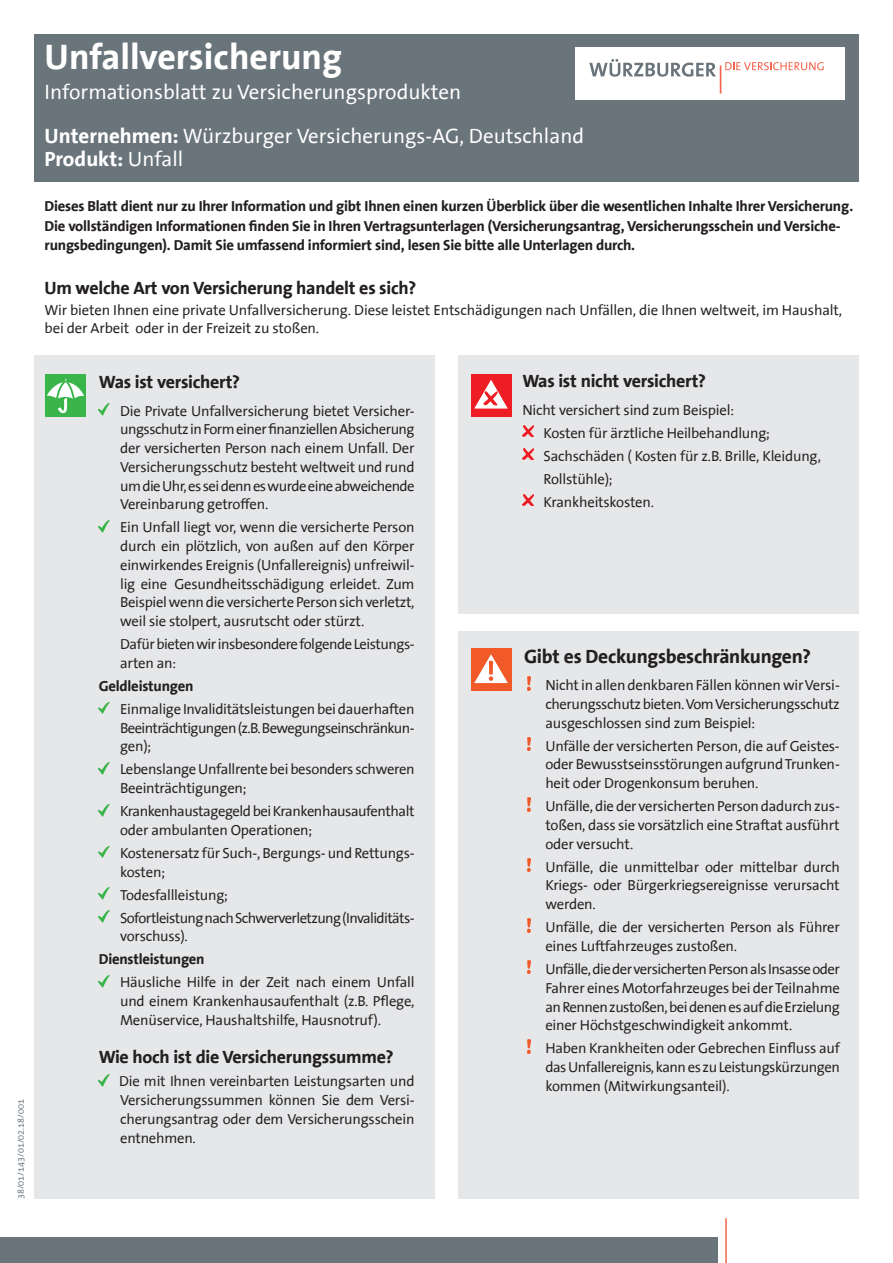
<style>
.page{position:relative;width:893px;height:1263px;background:#fff}
.page>*{position:absolute;margin:0;border:0;box-sizing:border-box;transform-origin:0 0}
.t1{font:700 36px "The Sans Office Unicode";color:#fff}
.t2{font:21px/43.7px "The Sans Office Unicode";color:#fff}
.t3{font:700 21px "The Sans Office Unicode";color:#fff}
.t4{font:700 19.5px "The Sans Office Unicode";letter-spacing:-.015em;color:#231f20}
.t5{font:700 18px "The Sans Office Unicode";letter-spacing:-.015em;color:#231f20}
.t6{font:14.7px/18.8px "The Sans Office Unicode";letter-spacing:-.015em;color:#231f20;text-align:justify}
.t7{font:700 14.7px/19.5px "The Sans Office Unicode";letter-spacing:-.015em;color:#231f20}
.t8{font:14.7px/23px "The Sans Office Unicode";letter-spacing:-.04em;color:#231f20}
.t9{font:9px "The Sans Office Unicode";color:#6a747b}
.s1{font-weight:700}
.s2{font-weight:400}
</style>
<div class="page">
<div style="left:34px;top:34px;width:825px;height:147px;background:#6a747b"></div>
<div style="left:575px;top:47px;width:270px;height:53px;background:#fff"></div>
<svg style="left:589px;top:59px;width:234px;height:34px"></svg>
<div style="left:0;top:1238px;width:717px;height:25px;background:#6a747b"></div>
<hr style="left:725px;top:1218px;width:2px;height:45px;background:#f2664f">
<div style="left:34px;top:355px;width:400px;height:844px;background:#e6e7e9"></div>
<div style="left:459px;top:355px;width:400px;height:258px;background:#e6e7e9"></div>
<div style="left:459px;top:631px;width:400px;height:568px;background:#e6e7e9"></div>
<div style="left:45px;top:374px;width:41px;height:43px;background:#3ab54a"></div>
<svg style="left:47px;top:378px;width:37px;height:35px"></svg>
<div style="left:471px;top:374px;width:40px;height:43px;background:#ee1d23"></div>
<svg style="left:474px;top:380px;width:34px;height:29px"></svg>
<div style="left:471px;top:648px;width:40px;height:43px;background:#f15929"></div>
<svg style="left:474px;top:654px;width:34px;height:29px"></svg>
<svg style="left:99px;top:404px;width:11px;height:12px"></svg>
<svg style="left:99px;top:520px;width:11px;height:12px"></svg>
<svg style="left:99px;top:702px;width:11px;height:12px"></svg>
<svg style="left:99px;top:762px;width:11px;height:12px"></svg>
<svg style="left:99px;top:804px;width:11px;height:12px"></svg>
<svg style="left:99px;top:846px;width:11px;height:12px"></svg>
<svg style="left:99px;top:888px;width:11px;height:12px"></svg>
<svg style="left:99px;top:911px;width:11px;height:12px"></svg>
<svg style="left:99px;top:975px;width:11px;height:12px"></svg>
<svg style="left:99px;top:1074px;width:11px;height:12px"></svg>
<svg style="left:522px;top:426px;width:11px;height:10px"></svg>
<svg style="left:522px;top:449px;width:11px;height:10px"></svg>
<svg style="left:522px;top:495px;width:11px;height:10px"></svg>
<svg style="left:527px;top:677px;width:4px;height:13px"></svg>
<img style="left:527px;top:737px;width:4px;height:14px">
<svg style="left:527px;top:798px;width:4px;height:13px"></svg>
<img style="left:527px;top:858px;width:4px;height:14px">
<svg style="left:527px;top:919px;width:4px;height:13px"></svg>
<svg style="left:527px;top:961px;width:4px;height:13px"></svg>
<svg style="left:527px;top:1040px;width:4px;height:13px"></svg>
<p class="t9" style="left:16px;top:1199px;width:102px;rotate:-90deg">38/01/143/01/02.18/001</p>
<h1 class="t1" style="left:45px;top:37px;width:299px">Unfallversicherung</h1>
<h2 class="t2" style="left:45px;top:71px;width:541px">Informationsblatt zu Versicherungsprodukten<br><span class="s1">Unternehmen:</span> Würzburger Versicherungs-AG, Deutschland</h2>
<h2 class="t3" style="left:45px;top:147px;width:140px">Produkt: <span class="s2">Unfall</span></h2>
<p class="t7" style="left:45px;top:196px;width:810px">Dieses Blatt dient nur zu Ihrer Information und gibt Ihnen einen kurzen Überblick über die wesentlichen Inhalte Ihrer Versicherung.<br>Die vollständigen Informationen finden Sie in Ihren Vertragsunterlagen (Versicherungsantrag, Versicherungsschein und Versiche&shy;rungsbedingungen). Damit Sie umfassend informiert sind, lesen Sie bitte alle Unterlagen durch.</p>
<p class="t5" style="left:45px;top:277px;width:373px">Um welche Art von Versicherung handelt es sich?</p>
<p class="t6" style="left:45px;top:302px;width:799px;line-height:17.7px">Wir bieten Ihnen eine private Unfallversicherung. Diese leistet Entschädigungen nach Unfällen, die Ihnen weltweit, im Haushalt, bei der Arbeit oder in der Freizeit zu stoßen.</p>
<p class="t5" style="left:99px;top:372px;width:143px">Was ist versichert?</p>
<p class="t6" style="left:120px;top:402px;width:296px">Die Private Unfallversicherung bietet Versicher&shy;ungsschutz in Form einer finanziellen Absicherung der versicherten Person nach einem Unfall. Der Versicherungsschutz besteht weltweit und rund um die Uhr, es sei denn es wurde eine abweichende Vereinbarung getroffen.</p>
<p class="t6" style="left:120px;top:518px;width:296px">Ein Unfall liegt vor, wenn die versicherte Person durch ein plötzlich, von außen auf den Körper einwirkendes Ereignis (Unfallereignis) unfreiwil&shy;lig eine Gesundheitsschädigung erleidet. Zum Beispiel wenn die versicherte Person sich verletzt, weil sie stolpert, ausrutscht oder stürzt.</p>
<p class="t6" style="left:120px;top:635px;width:296px">Dafür bieten wir insbesondere folgende Leistungs&shy;arten an:</p>
<p class="t7" style="left:99px;top:676px;width:96px">Geldleistungen</p>
<p class="t6" style="left:120px;top:700px;width:296px">Einmalige Invaliditätsleistungen bei dauerhaften Beeinträchtigungen (z.B. Bewegungseinschränkun&shy;gen);</p>
<p class="t6" style="left:120px;top:760px;width:296px">Lebenslange Unfallrente bei besonders schweren<br>Beeinträchtigungen;</p>
<p class="t6" style="left:120px;top:802px;width:296px">Krankenhaustagegeld bei Krankenhausaufenthalt oder ambulanten Operationen;</p>
<p class="t6" style="left:120px;top:844px;width:296px">Kostenersatz für Such-, Bergungs- und Rettungs&shy;kosten;</p>
<p class="t8" style="left:120px;top:884px;width:296px">Todesfallleistung;<br>Sofortleistung nach Schwerverletzung (Invaliditäts-</p>
<p class="t6" style="left:120px;top:927px;width:69px">vorschuss).</p>
<p class="t7" style="left:99px;top:950px;width:107px">Dienstleistungen</p>
<p class="t6" style="left:120px;top:973px;width:296px">Häusliche Hilfe in der Zeit nach einem Unfall und einem Krankenhausaufenthalt (z.B. Pflege, Menüservice, Haushaltshilfe, Hausnotruf).</p>
<p class="t5" style="left:99px;top:1047px;width:296px">Wie hoch ist die Versicherungssumme?</p>
<p class="t6" style="left:119px;top:1072px;width:297px">Die mit Ihnen vereinbarten Leistungsarten und Versicherungssummen können Sie dem Versi&shy;cherungsantrag oder dem Versicherungsschein entnehmen.</p>
<p class="t5" style="left:522px;top:371px;width:185px">Was ist nicht versichert?</p>
<p class="t6" style="left:544px;top:398px;width:279px;line-height:23px;text-align:left;text-indent:-21px">Nicht versichert sind zum Beispiel:<br>Kosten für ärztliche Heilbehandlung;<br>Sachschäden ( Kosten für z.B. Brille, Kleidung,<br>Rollstühle);<br>Krankheitskosten.</p>
<h3 class="t4" style="left:524px;top:645px;width:288px">Gibt es Deckungsbeschränkungen?</h3>
<p class="t6" style="left:545px;top:676px;width:296px">Nicht in allen denkbaren Fällen können wir Versi&shy;cherungsschutz bieten. Vom Versicherungsschutz ausgeschlossen sind zum Beispiel:</p>
<p class="t6" style="left:545px;top:737px;width:296px">Unfälle der versicherten Person, die auf Geistes&shy;oder Bewusstseinsstörungen aufgrund Trunken&shy;heit oder Drogenkonsum beruhen.</p>
<p class="t6" style="left:545px;top:797px;width:296px">Unfälle, die der versicherten Person dadurch zus&shy;toßen, dass sie vorsätzlich eine Straftat ausführt oder versucht.</p>
<p class="t6" style="left:545px;top:858px;width:296px">Unfälle, die unmittelbar oder mittelbar durch Kriegs- oder Bürgerkriegsereignisse verursacht werden.</p>
<p class="t6" style="left:545px;top:918px;width:296px">Unfälle, die der versicherten Person als Führer eines Luftfahrzeuges zustoßen.</p>
<p class="t6" style="left:545px;top:960px;width:296px">Unfälle, die der versicherten Person als Insasse oder Fahrer eines Motorfahrzeuges bei der Teilnahme an Rennen zustoßen, bei denen es auf die Erzielung einer Höchstgeschwindigkeit ankommt.</p>
<p class="t6" style="left:545px;top:1039px;width:296px">Haben Krankheiten oder Gebrechen Einfluss auf das Unfallereignis, kann es zu Leistungskürzungen kommen (Mitwirkungsanteil).</p>
</div>
